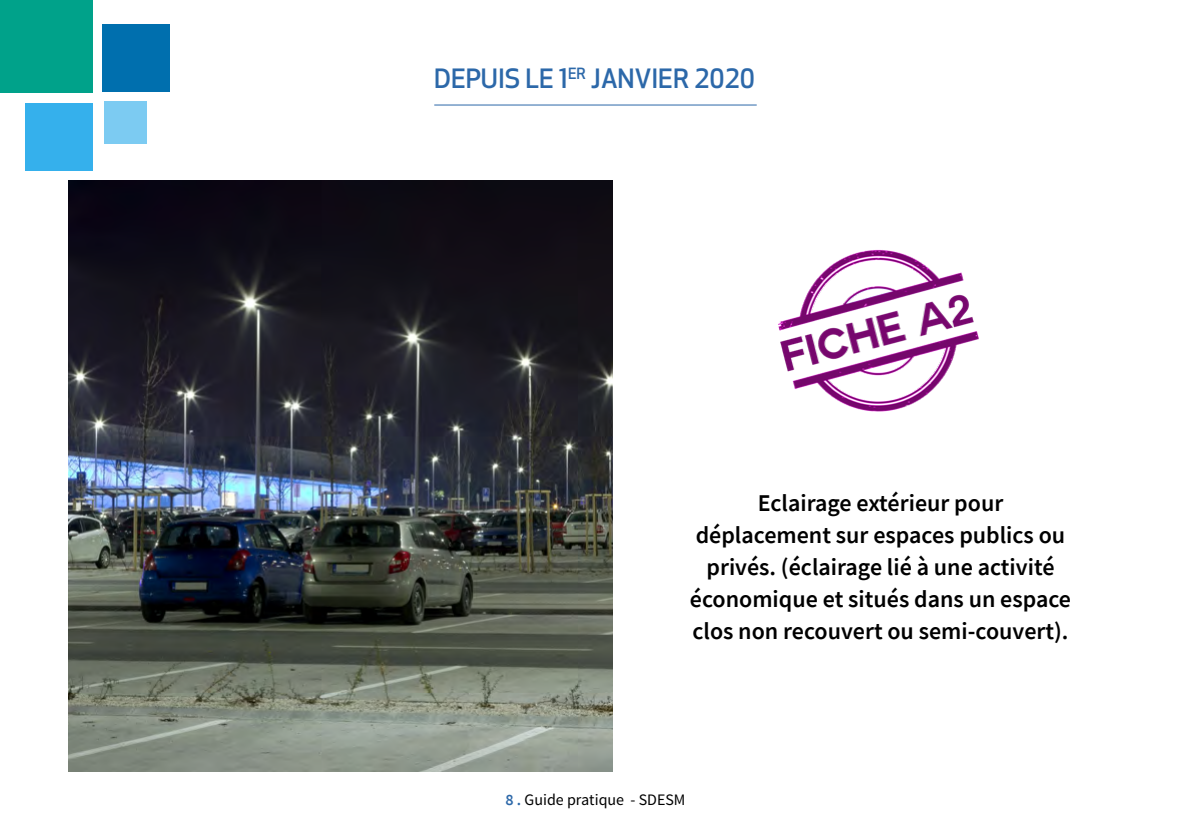
<style>
.page{position:relative;width:1191px;height:840px;background:#fff}
.page>*{position:absolute;margin:0;border:0;box-sizing:border-box;transform-origin:0 0}
.t1{font:500 26px "Apex New";color:#2c68a9}
.t2{font:600 24px/32px "Source Sans Pro";color:#000;text-align:center}
.t3{font:16px "Source Sans Pro";color:#000}
.s1{font-weight:600;color:#2c68a9}
</style>
<div class="page">
<img style="left:778px;top:249px;width:201px;height:163px">
<div style="left:102px;top:24px;width:68px;height:68px;background:#006fae"></div>
<div style="left:0;top:0;width:92px;height:92px;background:#00a28a"></div>
<div style="left:25px;top:103px;width:68px;height:67px;background:#35b0ec"></div>
<div style="left:104px;top:101px;width:42px;height:43px;background:#7ccbf2"></div>
<img style="left:68px;top:180px;width:544px;height:591px">
<hr style="left:434px;top:104px;width:322px;height:1px;background:#2c68a9">
<p class="t1" style="left:434px;top:61px;width:322px">DEPUIS LE 1<sup>ER</sup> JANVIER 2020</p>
<p class="t2" style="left:690px;top:486px;width:383px">Eclairage extérieur pour déplacement sur espaces publics ou privés. (éclairage lié à une activité économique et situés dans un espace clos non recouvert ou semi-couvert).</p>
<p class="t3" style="left:505px;top:789px;width:181px"><span class="s1">8 .</span> Guide pratique - SDESM</p>
</div>
